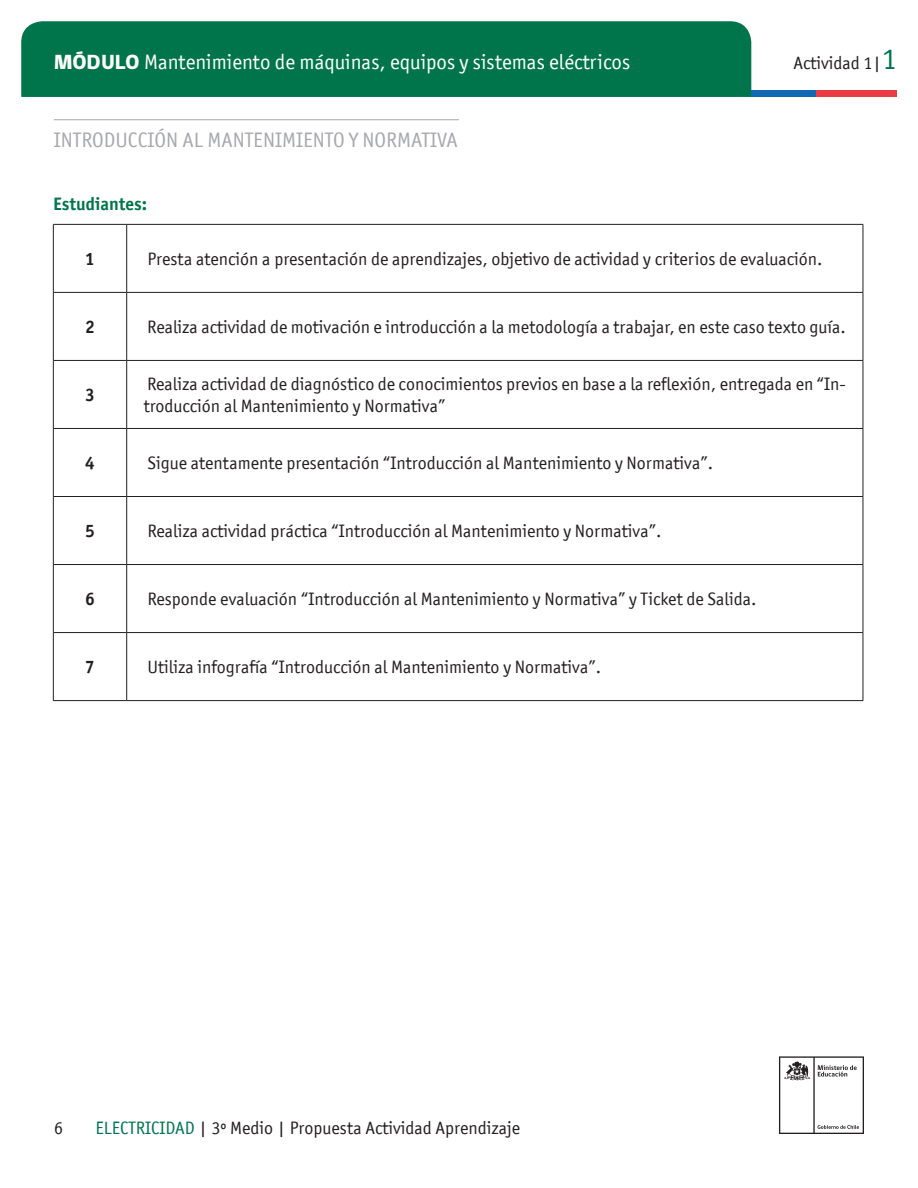
<style>
.page{position:relative;width:918px;height:1188px;background:#fff}
.page>*{position:absolute;margin:0;border:0;box-sizing:border-box;transform-origin:0 0}
.t1{font:21px "Officina San ITC";color:#fff}
.t2{font:21px "Officina San ITC";color:#a8a9ad}
.t3{font:18px/21.6px "Officina San ITC";color:#231f20}
.t4{font:700 18px "Officina San ITC";color:#00754b}
.t5{font:700 18px "Officina San ITC";color:#231f20}
.s1{font-family:"gob CL";font-weight:800}
.s2{font-size:30px;color:#00754b}
.s3{color:#00754b}
</style>
<div class="page">
<svg style="left:779px;top:1056px;width:85px;height:78px"></svg>
<div style="left:21px;top:21px;width:730px;height:76px;background:#00754b"></div>
<div style="left:751px;top:90px;width:65px;height:7px;background:#0f69b4"></div>
<div style="left:816px;top:90px;width:81px;height:7px;background:#eb3c46"></div>
<hr style="left:53px;top:224px;width:74px;height:1px;background:#231f20">
<hr style="left:53px;top:225px;width:1px;height:67px;background:#231f20">
<hr style="left:127px;top:224px;width:736px;height:1px;background:#231f20">
<hr style="left:126px;top:225px;width:1px;height:67px;background:#231f20">
<hr style="left:863px;top:225px;width:1px;height:67px;background:#231f20">
<hr style="left:53px;top:292px;width:74px;height:1px;background:#231f20">
<hr style="left:53px;top:293px;width:1px;height:67px;background:#231f20">
<hr style="left:127px;top:292px;width:736px;height:1px;background:#231f20">
<hr style="left:126px;top:293px;width:1px;height:67px;background:#231f20">
<hr style="left:863px;top:293px;width:1px;height:67px;background:#231f20">
<hr style="left:53px;top:360px;width:74px;height:1px;background:#231f20">
<hr style="left:53px;top:361px;width:1px;height:67px;background:#231f20">
<hr style="left:127px;top:360px;width:736px;height:1px;background:#231f20">
<hr style="left:126px;top:361px;width:1px;height:67px;background:#231f20">
<hr style="left:863px;top:361px;width:1px;height:67px;background:#231f20">
<hr style="left:53px;top:428px;width:74px;height:1px;background:#231f20">
<hr style="left:53px;top:429px;width:1px;height:67px;background:#231f20">
<hr style="left:127px;top:428px;width:736px;height:1px;background:#231f20">
<hr style="left:126px;top:429px;width:1px;height:67px;background:#231f20">
<hr style="left:863px;top:429px;width:1px;height:67px;background:#231f20">
<hr style="left:53px;top:496px;width:74px;height:1px;background:#231f20">
<hr style="left:53px;top:497px;width:1px;height:67px;background:#231f20">
<hr style="left:127px;top:496px;width:736px;height:1px;background:#231f20">
<hr style="left:126px;top:497px;width:1px;height:67px;background:#231f20">
<hr style="left:863px;top:497px;width:1px;height:67px;background:#231f20">
<hr style="left:53px;top:564px;width:74px;height:1px;background:#231f20">
<hr style="left:53px;top:565px;width:1px;height:67px;background:#231f20">
<hr style="left:127px;top:564px;width:736px;height:1px;background:#231f20">
<hr style="left:126px;top:565px;width:1px;height:67px;background:#231f20">
<hr style="left:863px;top:565px;width:1px;height:67px;background:#231f20">
<hr style="left:53px;top:632px;width:74px;height:1px;background:#231f20">
<hr style="left:53px;top:633px;width:1px;height:67px;background:#231f20">
<hr style="left:127px;top:632px;width:736px;height:1px;background:#231f20">
<hr style="left:126px;top:633px;width:1px;height:67px;background:#231f20">
<hr style="left:863px;top:633px;width:1px;height:67px;background:#231f20">
<hr style="left:53px;top:700px;width:74px;height:1px;background:#231f20">
<hr style="left:127px;top:700px;width:736px;height:1px;background:#231f20">
<hr style="left:54px;top:119px;width:405px;height:1px;background:#a8a9ad">
<p class="t1" style="left:54px;top:50px;width:578px"><span class="s1">MÓDULO</span> Mantenimiento de máquinas, equipos y sistemas eléctricos</p>
<p class="t3" style="left:794px;top:52px;width:105px">Actividad 1|<span class="s2">1</span></p>
<p class="t2" style="left:54px;top:128px;width:405px">INTRODUCCIÓN AL MANTENIMIENTO Y NORMATIVA</p>
<p class="t4" style="left:53px;top:192px;width:95px">Estudiantes:</p>
<p class="t5" style="left:85px;top:248px;width:11px">1</p>
<p class="t3" style="left:147px;top:248px;width:677px">Presta atención a presentación de aprendizajes, objetivo de actividad y criterios de evaluación.</p>
<p class="t5" style="left:85px;top:316px;width:11px">2</p>
<p class="t3" style="left:147px;top:316px;width:700px">Realiza actividad de motivación e introducción a la metodología a trabajar, en este caso texto guía.</p>
<p class="t5" style="left:85px;top:384px;width:11px">3</p>
<p class="t3" style="left:144px;top:373px;width:704px">Realiza actividad de diagnóstico de conocimientos previos en base a la reflexión, entregada en “In&shy;troducción al Mantenimiento y Normativa”</p>
<p class="t5" style="left:85px;top:452px;width:11px">4</p>
<p class="t3" style="left:147px;top:452px;width:567px">Sigue atentamente presentación “Introducción al Mantenimiento y Normativa”.</p>
<p class="t5" style="left:85px;top:520px;width:11px">5</p>
<p class="t3" style="left:147px;top:520px;width:516px">Realiza actividad práctica “Introducción al Mantenimiento y Normativa”.</p>
<p class="t5" style="left:85px;top:588px;width:11px">6</p>
<p class="t3" style="left:147px;top:588px;width:611px">Responde evaluación “Introducción al Mantenimiento y Normativa” y Ticket de Salida.</p>
<p class="t5" style="left:85px;top:656px;width:11px">7</p>
<p class="t3" style="left:147px;top:656px;width:455px">Utiliza infografía “Introducción al Mantenimiento y Normativa”.</p>
<p class="t3" style="left:54px;top:1117px;width:10px">6</p>
<p class="t3" style="left:95px;top:1117px;width:426px"><span class="s3">ELECTRICIDAD</span> | 3º Medio | Propuesta Actividad Aprendizaje</p>
</div>
